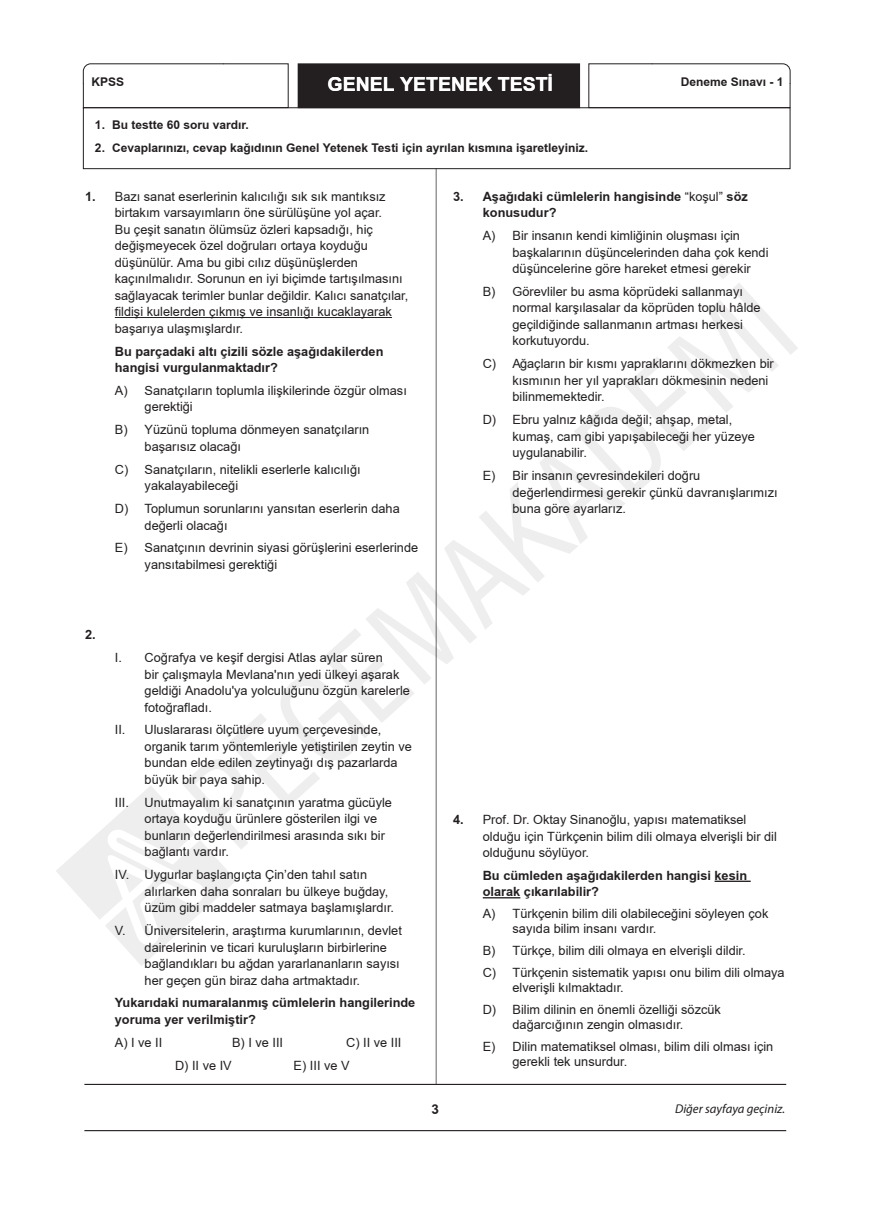
<style>
.page{position:relative;width:872px;height:1212px;background:#fff}
.page>*{position:absolute;margin:0;border:0;box-sizing:border-box;transform-origin:0 0}
.üstbilgi{font:700 19.5px "TR Arial";color:#fff}
.t1{font:700 13.5px "TR Arial";color:#231f20}
._3_secenek{font:12.75px/16.5px "TR Arial";color:#231f20}
.soru_koku_bold{font:700 12.75px/16.5px "TR Arial";color:#231f20}
.t2{font:italic 12.75px "Myriad Pro";color:#231f20}
._3_secenek_alti{font:12.75px "TR Arial";color:#231f20}
.t3{font:700 12px "TR Arial";color:#231f20}
.s1{font-weight:700}
.s2{font-weight:400}
</style>
<div class="page">
<svg style="left:715px;top:264px;width:15px;height:15px"></svg>
<svg style="left:183px;top:572px;width:294px;height:277px"></svg>
<svg style="left:444px;top:283px;width:354px;height:347px"></svg>
<svg style="left:56px;top:785px;width:180px;height:181px"></svg>
<svg style="left:83px;top:63px;width:206px;height:44px"></svg>
<svg style="left:588px;top:63px;width:203px;height:45px"></svg>
<div style="left:298px;top:64px;width:281px;height:44px;background:#231f20"></div>
<div style="left:298px;top:63px;width:282px;height:45px;border:1px solid #231f20"></div>
<div style="left:83px;top:107px;width:707px;height:62px;border:1px solid #231f20"></div>
<hr style="left:84px;top:1084px;width:702px;height:1px;background:#231f20">
<hr style="left:84px;top:1130px;width:702px;height:1px;background:#231f20">
<hr style="left:436px;top:168px;width:1px;height:916px;background:#231f20">
<hr style="left:115px;top:317px;width:277px;height:1px;background:#231f20">
<hr style="left:714px;top:880px;width:36px;height:2px;background:#231f20">
<hr style="left:483px;top:897px;width:37px;height:1px;background:#231f20">
<p class="t3" style="left:91px;top:73px;width:34px">KPSS</p>
<p class="üstbilgi" style="left:327px;top:70px;width:227px">GENEL YETENEK TESTİ</p>
<p class="t3" style="left:681px;top:73px;width:104px">Deneme Sınavı - 1</p>
<p class="t3" style="left:95px;top:117px;width:155px">1. Bu testte 60 soru vardır.</p>
<p class="t3" style="left:95px;top:140px;width:494px">2. Cevaplarınızı, cevap kağıdının Genel Yetenek Testi için ayrılan kısmına işaretleyiniz.</p>
<p class="_3_secenek" style="left:115px;top:188px;width:295px;text-indent:-30px"><span class="s1">1.</span> Bazı sanat eserlerinin kalıcılığı sık sık mantıksız birtakım varsayımların öne sürülüşüne yol açar.<br>Bu çeşit sanatın ölümsüz özleri kapsadığı, hiç değişmeyecek özel doğruları ortaya koyduğu düşünülür. Ama bu gibi cılız düşünüşlerden kaçınılmalıdır. Sorunun en iyi biçimde tartışılmasını sağlayacak terimler bunlar değildir. Kalıcı sanatçılar, fildişi kulelerden çıkmış ve insanlığı kucaklayarak başarıya ulaşmışlardır.</p>
<p class="soru_koku_bold" style="left:115px;top:343px;width:270px">Bu parçadaki altı çizili sözle aşağıdakilerden hangisi vurgulanmaktadır?</p>
<p class="_3_secenek" style="left:145px;top:382px;width:264px;text-indent:-30px">A) Sanatçıların toplumla ilişkilerinde özgür olması gerektiği</p>
<p class="_3_secenek" style="left:145px;top:421px;width:226px;text-indent:-30px">B) Yüzünü topluma dönmeyen sanatçıların başarısız olacağı</p>
<p class="_3_secenek" style="left:145px;top:461px;width:218px;text-indent:-30px">C) Sanatçıların, nitelikli eserlerle kalıcılığı yakalayabileceği</p>
<p class="_3_secenek" style="left:145px;top:500px;width:257px;text-indent:-30px">D) Toplumun sorunlarını yansıtan eserlerin daha değerli olacağı</p>
<p class="_3_secenek" style="left:145px;top:540px;width:275px;text-indent:-30px">E) Sanatçının devrinin siyasi görüşlerini eserlerinde yansıtabilmesi gerektiği</p>
<p class="soru_koku_bold" style="left:483px;top:188px;width:266px;text-indent:-30px">3. Aşağıdaki cümlelerin hangisinde <span class="s2">“koşul”</span> söz konusudur?</p>
<p class="_3_secenek" style="left:512px;top:227px;width:257px;text-indent:-30px">A) Bir insanın kendi kimliğinin oluşması için başkalarının düşüncelerinden daha çok kendi düşüncelerine göre hareket etmesi gerekir</p>
<p class="_3_secenek" style="left:512px;top:283px;width:250px;text-indent:-30px">B) Görevliler bu asma köprüdeki sallanmayı normal karşılasalar da köprüden toplu hâlde geçildiğinde sallanmanın artması herkesi korkutuyordu.</p>
<p class="_3_secenek" style="left:512px;top:355px;width:263px;text-indent:-30px">C) Ağaçların bir kısmı yapraklarını dökmezken bir kısmının her yıl yaprakları dökmesinin nedeni bilinmemektedir.</p>
<p class="_3_secenek" style="left:512px;top:411px;width:244px;text-indent:-30px">D) Ebru yalnız kâğıda değil; ahşap, metal, kumaş, cam gibi yapışabileceği her yüzeye uygulanabilir.</p>
<p class="_3_secenek" style="left:512px;top:467px;width:266px;text-indent:-30px">E) Bir insanın çevresindekileri doğru değerlendirmesi gerekir çünkü davranışlarımızı buna göre ayarlarız.</p>
<p class="soru_koku_bold" style="left:85px;top:626px;width:12px">2.</p>
<p class="_3_secenek" style="left:145px;top:649px;width:267px;text-indent:-30px">I. Coğrafya ve keşif dergisi Atlas aylar süren<br>bir çalışmayla Mevlana'nın yedi ülkeyi aşarak geldiği Anadolu'ya yolculuğunu özgün karelerle fotoğrafladı.</p>
<p class="_3_secenek" style="left:145px;top:721px;width:269px;text-indent:-30px">II. Uluslararası ölçütlere uyum çerçevesinde, organik tarım yöntemleriyle yetiştirilen zeytin ve bundan elde edilen zeytinyağı dış pazarlarda büyük bir paya sahip.</p>
<p class="_3_secenek" style="left:145px;top:794px;width:249px;text-indent:-30px">III. Unutmayalım ki sanatçının yaratma gücüyle ortaya koyduğu ürünlere gösterilen ilgi ve bunların değerlendirilmesi arasında sıkı bir bağlantı vardır.</p>
<p class="_3_secenek" style="left:145px;top:866px;width:251px;text-indent:-30px">IV. Uygurlar başlangıçta Çin’den tahıl satın alırlarken daha sonraları bu ülkeye buğday, üzüm gibi maddeler satmaya başlamışlardır.</p>
<p class="_3_secenek" style="left:145px;top:922px;width:259px;text-indent:-30px">V. Üniversitelerin, araştırma kurumlarının, devlet dairelerinin ve ticari kuruluşların birbirlerine bağlandıkları bu ağdan yararlananların sayısı her geçen gün biraz daha artmaktadır.</p>
<p class="soru_koku_bold" style="left:115px;top:995px;width:302px">Yukarıdaki numaralanmış cümlelerin hangilerinde yoruma yer verilmiştir?</p>
<p class="_3_secenek" style="left:115px;top:1034px;width:49px">A) I ve II</p>
<p class="_3_secenek" style="left:232px;top:1034px;width:53px">B) I ve III</p>
<p class="_3_secenek" style="left:346px;top:1034px;width:57px">C) II ve III</p>
<p class="_3_secenek_alti" style="left:175px;top:1056px;width:58px">D) II ve IV</p>
<p class="_3_secenek_alti" style="left:294px;top:1056px;width:57px">E) III ve V</p>
<p class="_3_secenek" style="left:483px;top:811px;width:296px;text-indent:-30px"><span class="s1">4.</span> Prof. Dr. Oktay Sinanoğlu, yapısı matematiksel olduğu için Türkçenin bilim dili olmaya elverişli bir dil olduğunu söylüyor.</p>
<p class="soru_koku_bold" style="left:483px;top:867px;width:266px">Bu cümleden aşağıdakilerden hangisi kesin olarak çıkarılabilir?</p>
<p class="_3_secenek" style="left:512px;top:906px;width:257px;line-height:15.3px;text-indent:-30px">A) Türkçenin bilim dili olabileceğini söyleyen çok sayıda bilim insanı vardır.</p>
<p class="_3_secenek" style="left:483px;top:942px;width:264px">B) Türkçe, bilim dili olmaya en elverişli dildir.</p>
<p class="_3_secenek" style="left:512px;top:964px;width:274px;line-height:15.3px;text-indent:-30px">C) Türkçenin sistematik yapısı onu bilim dili olmaya elverişli kılmaktadır.</p>
<p class="_3_secenek" style="left:512px;top:1001px;width:210px;line-height:15.3px;text-indent:-30px">D) Bilim dilinin en önemli özelliği sözcük dağarcığının zengin olmasıdır.</p>
<p class="_3_secenek" style="left:512px;top:1038px;width:262px;line-height:15.3px;text-indent:-30px">E) Dilin matematiksel olması, bilim dili olması için gerekli tek unsurdur.</p>
<p class="t1" style="left:431px;top:1100px;width:9px">3</p>
<p class="t2" style="left:675px;top:1101px;width:112px">Diğer sayfaya geçiniz.</p>
</div>
